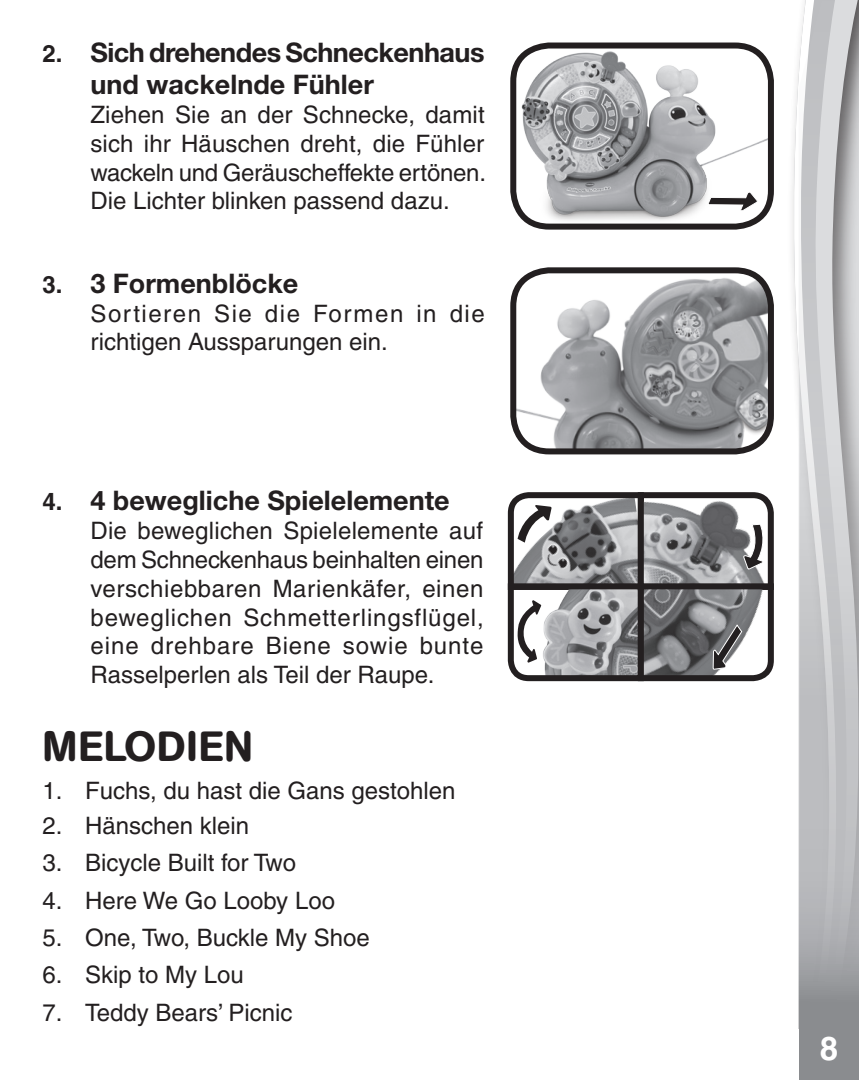
<style>
.page{position:relative;width:859px;height:1080px;background:#fff}
.page>*{position:absolute;margin:0;border:0;box-sizing:border-box;transform-origin:0 0}
.body_text_2{font:500 42px "AG Book Rounded";letter-spacing:.02em;color:#231f20}
.t1{font:700 33px "Helvetica";color:#fff}
.Second_line{font:700 27px/32.4px "Helvetica Neue 75";letter-spacing:-.02em;color:#231f20}
.Second_line-2{font:700 27px "Helvetica Neue 75";color:#231f20}
.Second_line-3{font:500 24px/28.8px "Helvetica";color:#231f20;text-align:justify}
.body_text1{font:500 24px "Helvetica";color:#231f20}
.s1{font-family:"Helvetica";font-size:24px}
</style>
<div class="page">
<svg style="left:793px;top:59px;width:6px;height:970px"></svg>
<svg style="left:799px;top:0;width:60px;height:1080px;background:#bebfc1"></svg>
<img style="left:517px;top:274px;width:254px;height:177px">
<div style="left:510px;top:267px;width:264px;height:187px;border:6px solid #231f20;border-radius:36px"></div>
<svg style="left:507px;top:492px;width:267px;height:190px"></svg>
<img style="left:513px;top:46px;width:254px;height:177px">
<div style="left:510px;top:43px;width:264px;height:187px;border:6px solid #231f20;border-radius:36px"></div>
<svg style="left:707px;top:191px;width:51px;height:21px"></svg>
<p class="Second_line" style="left:90px;top:35px;width:396px;text-indent:-48px"><span class="s1">2.</span> Sich drehendes Schneckenhaus und wackelnde Fühler</p>
<p class="Second_line-3" style="left:90px;top:100px;width:397px">Ziehen Sie an der Schnecke, damit sich ihr Häuschen dreht, die Fühler wackeln und Geräuscheffekte ertönen.<br>Die Lichter blinken passend dazu.</p>
<p class="Second_line-2" style="left:42px;top:266px;width:257px"><span class="s1">3.</span> 3 Formenblöcke</p>
<p class="Second_line-3" style="left:90px;top:299px;width:396px">Sortieren Sie die Formen in die richtigen Aussparungen ein.</p>
<p class="Second_line-2" style="left:42px;top:484px;width:409px"><span class="s1">4.</span> 4 bewegliche Spielelemente</p>
<p class="Second_line-3" style="left:90px;top:516px;width:395px">Die beweglichen Spielelemente auf dem Schneckenhaus beinhalten einen verschiebbaren Marienkäfer, einen beweglichen Schmetterlingsflügel, eine drehbare Biene sowie bunte Rasselperlen als Teil der Raupe.</p>
<p class="body_text_2" style="left:43px;top:722px;width:212px">MELODIEN</p>
<p class="body_text1" style="left:43px;top:776px;width:415px">1. Fuchs, du hast die Gans gestohlen</p>
<p class="body_text1" style="left:43px;top:812px;width:208px">2. Hänschen klein</p>
<p class="body_text1" style="left:43px;top:849px;width:255px">3. Bicycle Built for Two</p>
<p class="body_text1" style="left:43px;top:886px;width:294px">4. Here We Go Looby Loo</p>
<p class="body_text1" style="left:43px;top:924px;width:329px">5. One, Two, Buckle My Shoe</p>
<p class="body_text1" style="left:43px;top:961px;width:203px">6. Skip to My Lou</p>
<p class="body_text1" style="left:43px;top:998px;width:252px">7. Teddy Bears’ Picnic</p>
<h2 class="t1" style="left:820px;top:1025px;width:24px">8 <sup>8</sup>8</h2>
</div>
